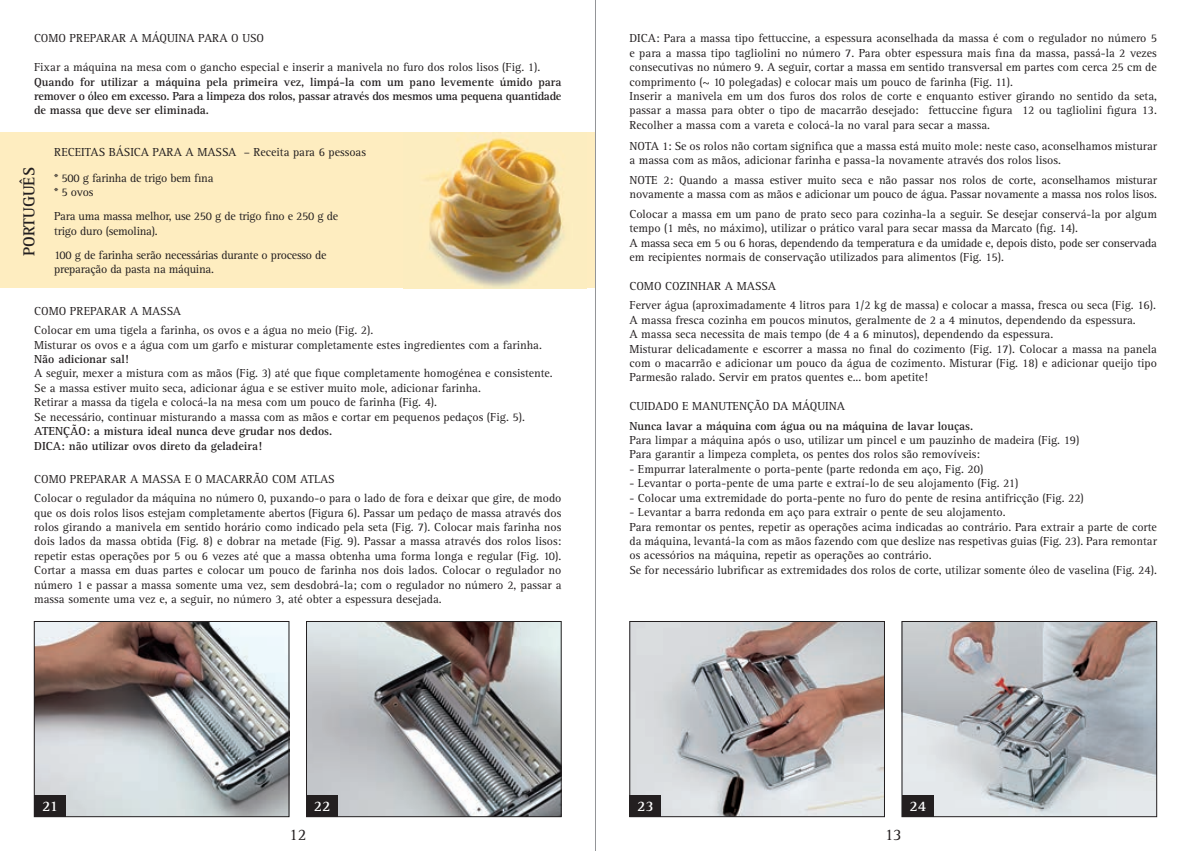
<style>
.page{position:relative;width:1191px;height:851px;background:#fff}
.page>*{position:absolute;margin:0;border:0;box-sizing:border-box;transform-origin:0 0}
.t1{font:700 16.5px "Rotis Serif Std";color:#231f20}
.t2{font:16.5px "Rotis Serif AT";color:#231f20}
.t3{font:700 15px "Rotis Serif Std";color:#fff}
.t4{font:12px/14.4px "Rotis Serif AT";color:#231f20}
.t5{font:700 12px/14.4px "Rotis Serif Std";color:#231f20}
.t6{font:12px/24px "Rotis Serif AT";letter-spacing:-.02em;color:#231f20}
</style>
<div class="page">
<div style="left:0;top:133px;width:595px;height:155px;background:#feedc0"></div>
<img style="left:426px;top:138px;width:139px;height:150px">
<img style="left:36px;top:623px;width:251px;height:191px">
<div style="left:34px;top:621px;width:255px;height:195px;border:1px solid #231f20"></div>
<img style="left:308px;top:623px;width:251px;height:191px">
<div style="left:306px;top:621px;width:255px;height:195px;border:1px solid #231f20"></div>
<div style="left:34px;top:795px;width:32px;height:21px;background:#231f20"></div>
<div style="left:306px;top:795px;width:32px;height:21px;background:#231f20"></div>
<img style="left:631px;top:623px;width:251px;height:191px">
<div style="left:629px;top:621px;width:255px;height:195px;border:1px solid #231f20"></div>
<img style="left:903px;top:623px;width:252px;height:191px">
<div style="left:901px;top:621px;width:256px;height:195px;border:1px solid #231f20"></div>
<div style="left:629px;top:795px;width:32px;height:21px;background:#231f20"></div>
<div style="left:901px;top:795px;width:32px;height:21px;background:#231f20"></div>
<hr style="left:595px;top:0;width:1px;height:850px;background:#939598">
<p class="t4" style="left:34px;top:32px;width:232px">COMO PREPARAR A MÁQUINA PARA O USO</p>
<p class="t4" style="left:34px;top:60px;width:508px">Fixar a máquina na mesa com o gancho especial e inserir a manivela no furo dos rolos lisos (Fig. 1).</p>
<p class="t5" style="left:34px;top:75px;width:529px;text-align:justify">Quando for utilizar a máquina pela primeira vez, limpá-la com um pano levemente úmido para remover o óleo em excesso. Para a limpeza dos rolos, passar através dos mesmos uma pequena quantidade de massa que deve ser eliminada.</p>
<p class="t4" style="left:54px;top:140px;width:313px;line-height:25.5px">RECEITAS BÁSICA PARA A MASSA – Receita para 6 pessoas * 500 g farinha de trigo bem fina</p>
<p class="t6" style="left:54px;top:180px;width:285px">* 5 ovos<br>Para uma massa melhor, use 250 g de trigo fino e 250 g de</p>
<p class="t6" style="left:54px;top:219px;width:274px">trigo duro (semolina).<br>100 g de farinha serão necessárias durante o processo de</p>
<p class="t6" style="left:54px;top:257px;width:161px">preparação da pasta na máquina.</p>
<h1 class="t1" style="left:19px;top:256px;width:91px;rotate:-90deg">PORTUGUÊS</h1>
<p class="t4" style="left:34px;top:301px;width:340px;line-height:19.5px">COMO PREPARAR A MASSA<br>Colocar em uma tigela a farinha, os ovos e a água no meio (Fig. 2).</p>
<p class="t4" style="left:34px;top:338px;width:509px">Misturar os ovos e a água com um garfo e misturar completamente estes ingredientes com a farinha.</p>
<p class="t5" style="left:34px;top:352px;width:96px">Não adicionar sal!</p>
<p class="t4" style="left:34px;top:366px;width:520px">A seguir, mexer a mistura com as mãos (Fig. 3) até que fique completamente homogénea e consistente.<br>Se a massa estiver muito seca, adicionar água e se estiver muito mole, adicionar farinha.<br>Retirar a massa da tigela e colocá-la na mesa com um pouco de farinha (Fig. 4).<br>Se necessário, continuar misturando a massa com as mãos e cortar em pequenos pedaços (Fig. 5).</p>
<p class="t5" style="left:34px;top:424px;width:299px">ATENÇÃO: a mistura ideal nunca deve grudar nos dedos.<br>DICA: não utilizar ovos direto da geladeira!</p>
<p class="t4" style="left:34px;top:469px;width:528px;line-height:19.5px">COMO PREPARAR A MASSA E O MACARRÃO COM ATLAS<br>Colocar o regulador da máquina no número 0, puxando-o para o lado de fora e deixar que gire, de modo</p>
<p class="t4" style="left:34px;top:505px;width:529px;text-align:justify">que os dois rolos lisos estejam completamente abertos (Figura 6). Passar um pedaço de massa através dos rolos girando a manivela em sentido horário como indicado pela seta (Fig. 7). Colocar mais farinha nos dois lados da massa obtida (Fig. 8) e dobrar na metade (Fig. 9). Passar a massa através dos rolos lisos: repetir estas operações por 5 ou 6 vezes até que a massa obtenha uma forma longa e regular (Fig. 10).<br>Cortar a massa em duas partes e colocar um pouco de farinha nos dois lados. Colocar o regulador no número 1 e passar a massa somente uma vez, sem desdobrá-la; com o regulador no número 2, passar a massa somente uma vez e, a seguir, no número 3, até obter a espessura desejada.</p>
<p class="t4" style="left:629px;top:32px;width:529px">DICA: Para a massa tipo fettuccine, a espessura aconselhada da massa é com o regulador no número 5 e para a massa tipo tagliolini no número 7. Para obter espessura mais fina da massa, passá-la 2 vezes consecutivas no número 9. A seguir, cortar a massa em sentido transversal em partes com cerca 25 cm de comprimento (~ 10 polegadas) e colocar mais um pouco de farinha (Fig. 11).<br>Inserir a manivela em um dos furos dos rolos de corte e enquanto estiver girando no sentido da seta, passar a massa para obter o tipo de macarrão desejado: fettuccine figura 12 ou tagliolini figura 13.<br>Recolher a massa com a vareta e colocá-la no varal para secar a massa.</p>
<p class="t4" style="left:629px;top:139px;width:529px">NOTA 1: Se os rolos não cortam significa que a massa está muito mole: neste caso, aconselhamos misturar a massa com as mãos, adicionar farinha e passa-la novamente através dos rolos lisos.</p>
<p class="t4" style="left:629px;top:173px;width:529px">NOTE 2: Quando a massa estiver muito seca e não passar nos rolos de corte, aconselhamos misturar novamente a massa com as mãos e adicionar um pouco de água. Passar novamente a massa nos rolos lisos.</p>
<p class="t4" style="left:629px;top:207px;width:529px">Colocar a massa em um pano de prato seco para cozinha-la a seguir. Se desejar conservá-la por algum tempo (1 mês, no máximo), utilizar o prático varal para secar massa da Marcato (fig. 14).<br>A massa seca em 5 ou 6 horas, dependendo da temperatura e da umidade e, depois disto, pode ser conservada em recipientes normais de conservação utilizados para alimentos (Fig. 15).</p>
<p class="t4" style="left:629px;top:276px;width:528px;line-height:19.5px">COMO COZINHAR A MASSA<br>Ferver água (aproximadamente 4 litros para 1/2 kg de massa) e colocar a massa, fresca ou seca (Fig. 16).</p>
<p class="t4" style="left:629px;top:313px;width:529px">A massa fresca cozinha em poucos minutos, geralmente de 2 a 4 minutos, dependendo da espessura.<br>A massa seca necessita de mais tempo (de 4 a 6 minutos), dependendo da espessura.<br>Misturar delicadamente e escorrer a massa no final do cozimento (Fig. 17). Colocar a massa na panela com o macarrão e adicionar um pouco da água de cozimento. Misturar (Fig. 18) e adicionar queijo tipo Parmesão ralado. Servir em pratos quentes e... bom apetite!</p>
<p class="t4" style="left:629px;top:399px;width:217px">CUIDADO E MANUTENÇÃO DA MÁQUINA</p>
<p class="t5" style="left:629px;top:418px;width:345px">Nunca lavar a máquina com água ou na máquina de lavar louças.</p>
<p class="t4" style="left:629px;top:433px;width:451px">Para limpar a máquina após o uso, utilizar um pincel e um pauzinho de madeira (Fig. 19)<br>Para garantir a limpeza completa, os pentes dos rolos são removíveis:</p>
<p class="t4" style="left:629px;top:462px;width:355px">- Empurrar lateralmente o porta-pente (parte redonda em aço, Fig. 20)</p>
<p class="t4" style="left:629px;top:476px;width:390px">- Levantar o porta-pente de uma parte e extraí-lo de seu alojamento (Fig. 21)</p>
<p class="t4" style="left:629px;top:491px;width:456px">- Colocar uma extremidade do porta-pente no furo do pente de resina antifricção (Fig. 22)</p>
<p class="t4" style="left:629px;top:505px;width:529px">- Levantar a barra redonda em aço para extrair o pente de seu alojamento.<br>Para remontar os pentes, repetir as operações acima indicadas ao contrário. Para extrair a parte de corte da máquina, levantá-la com as mãos fazendo com que deslize nas respetivas guias (Fig. 23). Para remontar os acessórios na máquina, repetir as operações ao contrário.<br>Se for necessário lubrificar as extremidades dos rolos de corte, utilizar somente óleo de vaselina (Fig. 24).</p>
<p class="t3" style="left:42px;top:797px;width:17px">21</p>
<p class="t3" style="left:314px;top:797px;width:18px">22</p>
<p class="t3" style="left:637px;top:797px;width:18px">23</p>
<p class="t3" style="left:909px;top:797px;width:18px">24</p>
<h1 class="t2" style="left:289px;top:824px;width:19px">12</h1>
<h1 class="t2" style="left:884px;top:824px;width:19px">13</h1>
</div>
